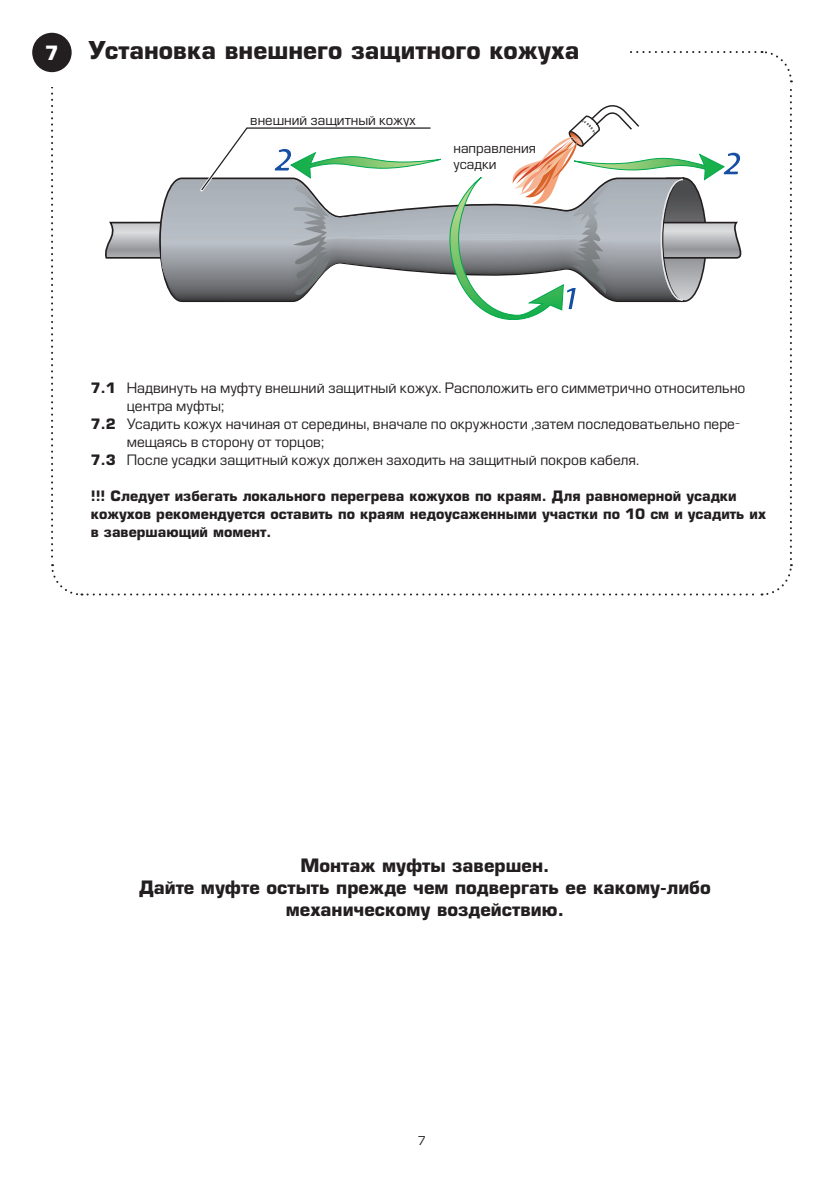
<style>
.page{position:relative;width:840px;height:1191px;background:#fff}
.page>*{position:absolute;margin:0;border:0;box-sizing:border-box;transform-origin:0 0}
.t1{font:italic 700 35.2px "Myriad Pro";color:#164fa2}
.t2{font:700 24px "Europe";color:#231f20}
.t3{font:700 18px/22px "Europe";color:#231f20;text-align:center}
.t4{font:14px "Europe";color:#231f20}
.t5{font:700 14px/18px "Europe";color:#231f20}
.t6{font:13.4px/16px "Europe";color:#231f20}
.t7{font:12px "Europe";color:#231f20}
.s1{font-size:19.2px;color:#fff}
.s2{font-weight:700}
</style>
<div class="page">
<div style="left:32px;top:33px;width:40px;height:39px;background:#231f20;border-radius:50%"></div>
<svg style="left:50px;top:50px;width:742px;height:546px"></svg>
<h2 class="t2" style="left:45px;top:36px;width:535px"><span class="s1">7</span> Установка внешнего защитного кожуха</h2>
<p class="t6" style="left:250px;top:112px;width:167px">внешний защитный кожух</p>
<p class="t6" style="left:453px;top:140px;width:84px">направления усадки</p>
<h1 class="t1" style="left:273px;top:137px;width:21px">2</h1>
<h1 class="t1" style="left:722px;top:140px;width:21px">2</h1>
<h1 class="t1" style="left:560px;top:275px;width:21px">1</h1>
<p class="t4" style="left:91px;top:380px;width:655px"><span class="s2">7.1</span> Надвинуть на муфту внешний защитный кожух. Расположить его симметрично относительно</p>
<p class="t4" style="left:127px;top:398px;width:99px">центра муфты;</p>
<p class="t4" style="left:91px;top:416px;width:650px"><span class="s2">7.2</span> Усадить кожух начиная от середины, вначале по окружности ,затем последоватьельно пере-</p>
<p class="t4" style="left:127px;top:434px;width:199px">мещаясь в сторону от торцов;</p>
<p class="t4" style="left:91px;top:452px;width:549px"><span class="s2">7.3</span> После усадки защитный кожух должен заходить на защитный покров кабеля.</p>
<p class="t5" style="left:91px;top:487px;width:676px">!!! Следует избегать локального перегрева кожухов по краям. Для равномерной усадки кожухов рекомендуется оставить по краям недоусаженными участки по 10 см и усадить их в завершающий момент.</p>
<p class="t3" style="left:139px;top:854px;width:573px">Монтаж муфты завершен.<br>Дайте муфте остыть прежде чем подвергать ее какому-либо механическому воздействию.</p>
<p class="t7" style="left:417px;top:1133px;width:10px">7</p>
</div>
